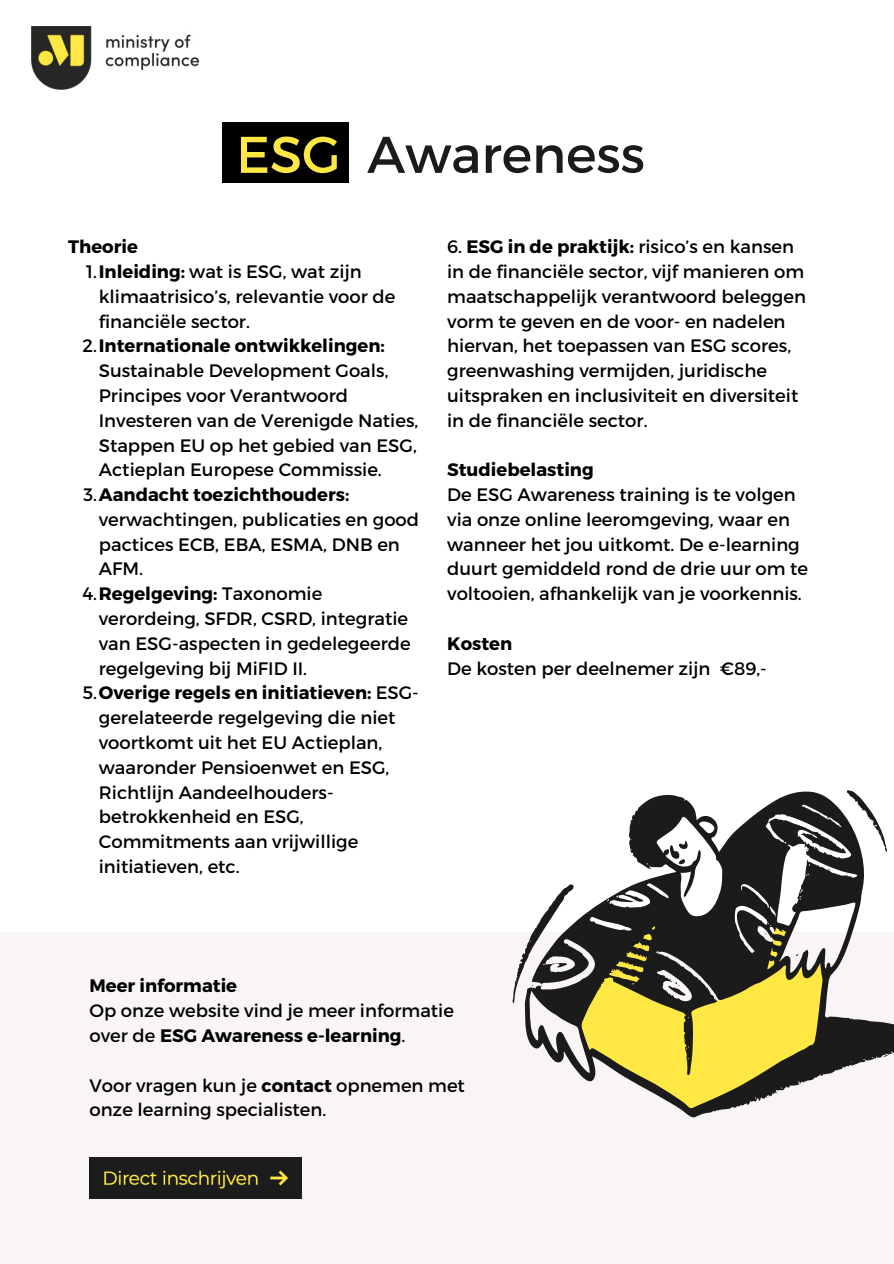
<style>
.page{position:relative;width:894px;height:1264px;background:#fff}
.page>*{position:absolute;margin:0;border:0;box-sizing:border-box;transform-origin:0 0}
.t1{font:51.45px "Montserrat";color:#1c1b1b}
.t2{font:18px/24.8px "Montserrat";color:#000}
.t3{font:700 18px "Montserrat";color:#000}
.s1{color:#ffe843}
.s2{font-weight:700}
</style>
<div class="page">
<div style="left:222px;top:122px;width:126px;height:61px;background:#000"></div>
<img style="left:31px;top:26px;width:168px;height:63px">
<div style="left:0;top:932px;width:893px;height:331px;background:#f9f5f4"></div>
<img style="left:89px;top:1156px;width:212px;height:42px">
<svg style="left:524px;top:791px;width:369px;height:326px"></svg>
<svg style="left:882px;top:1053px;width:5px;height:3px"></svg>
<svg style="left:512px;top:882px;width:62px;height:121px"></svg>
<svg style="left:846px;top:790px;width:41px;height:61px"></svg>
<svg style="left:668px;top:840px;width:20px;height:24px"></svg>
<svg style="left:666px;top:982px;width:19px;height:14px"></svg>
<p class="t1" style="left:236px;top:121px;width:410px"><span class="s1">ESG</span> Awareness</p>
<p class="t3" style="left:68px;top:235px;width:71px">Theorie</p>
<p class="t2" style="left:99px;top:258px;width:298px;text-indent:-13px">1.<span class="s2">Inleiding:</span> wat is ESG, wat zijn klimaatrisico’s, relevantie voor de financiële sector.</p>
<p class="t2" style="left:99px;top:333px;width:321px;text-indent:-16px">2.<span class="s2">Internationale ontwikkelingen:<br></span>Sustainable Development Goals, Principes voor Verantwoord Investeren van de Verenigde Naties, Stappen EU op het gebied van ESG, Actieplan Europese Commissie.</p>
<p class="t2" style="left:99px;top:481px;width:322px;text-indent:-15px">3.<span class="s2">Aandacht toezichthouders: </span>verwachtingen, publicaties en good pactices ECB, EBA, ESMA, DNB en<br>AFM.</p>
<p class="t2" style="left:99px;top:580px;width:313px;text-indent:-17px">4.<span class="s2">Regelgeving:</span> Taxonomie verordeing, SFDR, CSRD, integratie van ESG-aspecten in gedelegeerde regelgeving bij MiFID II.</p>
<p class="t2" style="left:99px;top:679px;width:321px;text-indent:-16px">5.<span class="s2">Overige regels en initiatieven:</span> ESG&shy;gerelateerde regelgeving die niet voortkomt uit het EU Actieplan, waaronder Pensioenwet en ESG,<br>Richtlijn Aandeelhouders&shy;betrokkenheid en ESG,<br>Commitments aan vrijwillige initiatieven, etc.</p>
<p class="t2" style="left:447px;top:233px;width:360px">6. <span class="s2">ESG in de praktijk:</span> risico’s en kansen in de financiële sector, vijf manieren om maatschappelijk verantwoord beleggen vorm te geven en de voor- en nadelen hiervan, het toepassen van ESG scores, greenwashing vermijden, juridische uitspraken en inclusiviteit en diversiteit in de financiële sector.</p>
<p class="t3" style="left:447px;top:458px;width:148px">Studiebelasting</p>
<p class="t2" style="left:447px;top:481px;width:362px">De ESG Awareness training is te volgen via onze online leeromgeving, waar en wanneer het jou uitkomt. De e-learning duurt gemiddeld rond de drie uur om te voltooien, afhankelijk van je voorkennis.</p>
<p class="t3" style="left:447px;top:631px;width:66px">Kosten</p>
<p class="t2" style="left:447px;top:655px;width:321px">De kosten per deelnemer zijn €89,-</p>
<p class="t3" style="left:89px;top:974px;width:149px">Meer informatie</p>
<p class="t2" style="left:89px;top:997px;width:366px">Op onze website vind je meer informatie over de <span class="s2">ESG Awareness e-learning</span>.</p>
<p class="t2" style="left:89px;top:1071px;width:377px">Voor vragen kun je <span class="s2">contact</span> opnemen met onze learning specialisten.</p>
</div>
